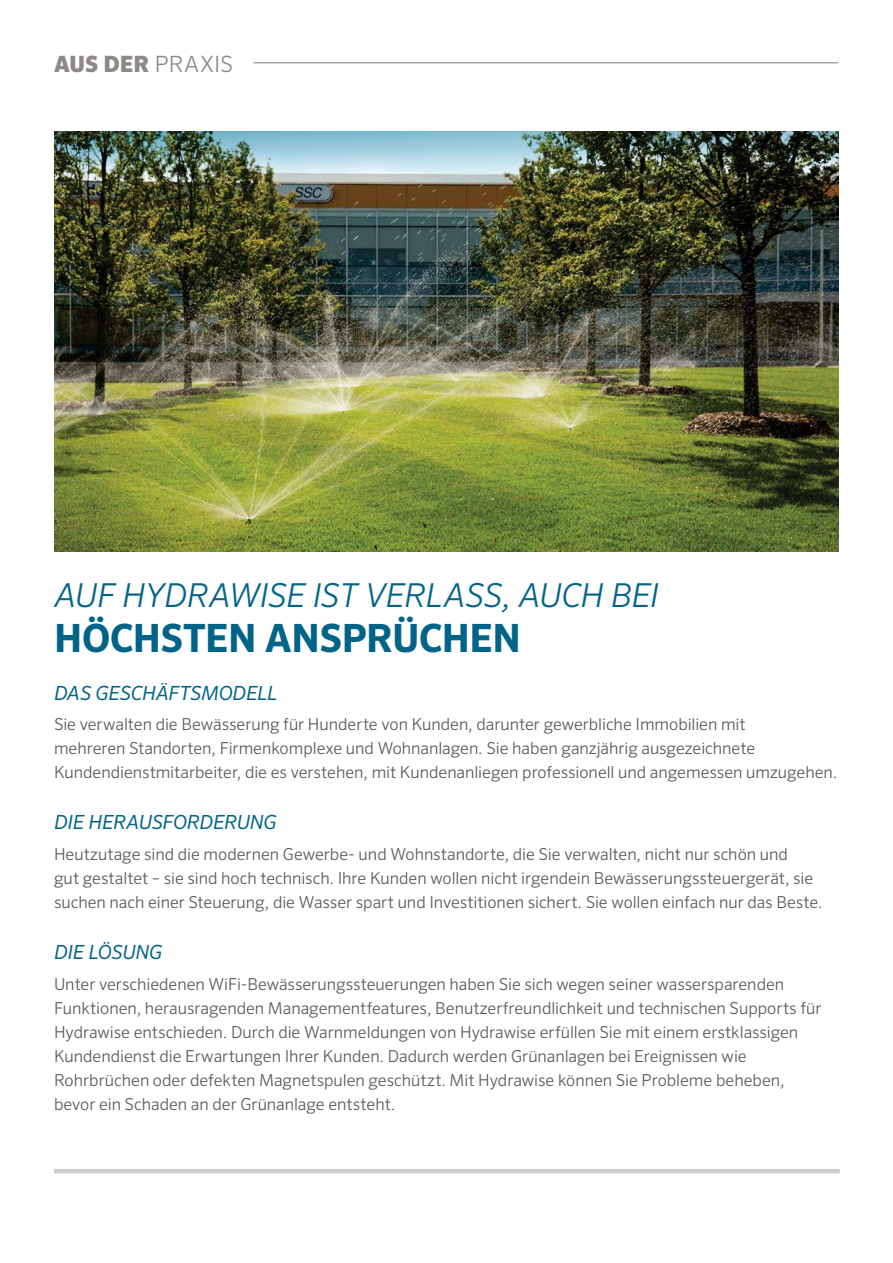
<style>
.page{position:relative;width:893px;height:1263px;background:#fff}
.page>*{position:absolute;margin:0;border:0;box-sizing:border-box;transform-origin:0 0}
.t1{font:700 39px "Sero Pro";letter-spacing:-.015em;color:#006488}
.t2{font:italic 300 33px "Sero Pro";letter-spacing:-.02em;color:#006488}
.t3{font:900 22.5px "Sero Pro";color:#8c8987}
.t4{font:italic 19.5px "Sero Pro";letter-spacing:-.015em;color:#006488}
.t5{font:300 16.5px/24px "Sero Pro";letter-spacing:-.005em;color:#58595b}
.s1{font-weight:300}
</style>
<div class="page">
<hr style="left:54px;top:1169px;width:786px;height:4px;background:#cfcdcb">
<img style="left:54px;top:131px;width:784px;height:421px">
<hr style="left:254px;top:62px;width:584px;height:2px;background:#aca9a7">
<h3 class="t3" style="left:54px;top:50px;width:181px">AUS DER <span class="s1">PRAXIS</span></h3>
<h2 class="t2" style="left:54px;top:576px;width:606px">AUF HYDRAWISE IST VERLASS, AUCH BEI</h2>
<h1 class="t1" style="left:54px;top:615px;width:468px">HÖCHSTEN ANSPRÜCHEN</h1>
<p class="t4" style="left:54px;top:681px;width:225px">DAS GESCHÄFTSMODELL</p>
<p class="t5" style="left:54px;top:712px;width:785px">Sie verwalten die Bewässerung für Hunderte von Kunden, darunter gewerbliche Immobilien mit<br>mehreren Standorten, Firmenkomplexe und Wohnanlagen. Sie haben ganzjährig ausgezeichnete<br>Kundendienstmitarbeiter, die es verstehen, mit Kundenanliegen professionell und angemessen umzugehen.</p>
<p class="t4" style="left:54px;top:811px;width:224px">DIE HERAUSFORDERUNG</p>
<p class="t5" style="left:54px;top:842px;width:770px">Heutzutage sind die modernen Gewerbe- und Wohnstandorte, die Sie verwalten, nicht nur schön und<br>gut gestaltet – sie sind hoch technisch. Ihre Kunden wollen nicht irgendein Bewässerungssteuergerät, sie suchen nach einer Steuerung, die Wasser spart und Investitionen sichert. Sie wollen einfach nur das Beste.</p>
<p class="t4" style="left:54px;top:940px;width:110px">DIE LÖSUNG</p>
<p class="t5" style="left:54px;top:972px;width:769px">Unter verschiedenen WiFi-Bewässerungssteuerungen haben Sie sich wegen seiner wassersparenden Funktionen, herausragenden Managementfeatures, Benutzerfreundlichkeit und technischen Supports für Hydrawise entschieden. Durch die Warnmeldungen von Hydrawise erfüllen Sie mit einem erstklassigen Kundendienst die Erwartungen Ihrer Kunden. Dadurch werden Grünanlagen bei Ereignissen wie Rohrbrüchen oder defekten Magnetspulen geschützt. Mit Hydrawise können Sie Probleme beheben, bevor ein Schaden an der Grünanlage entsteht.</p>
</div>
